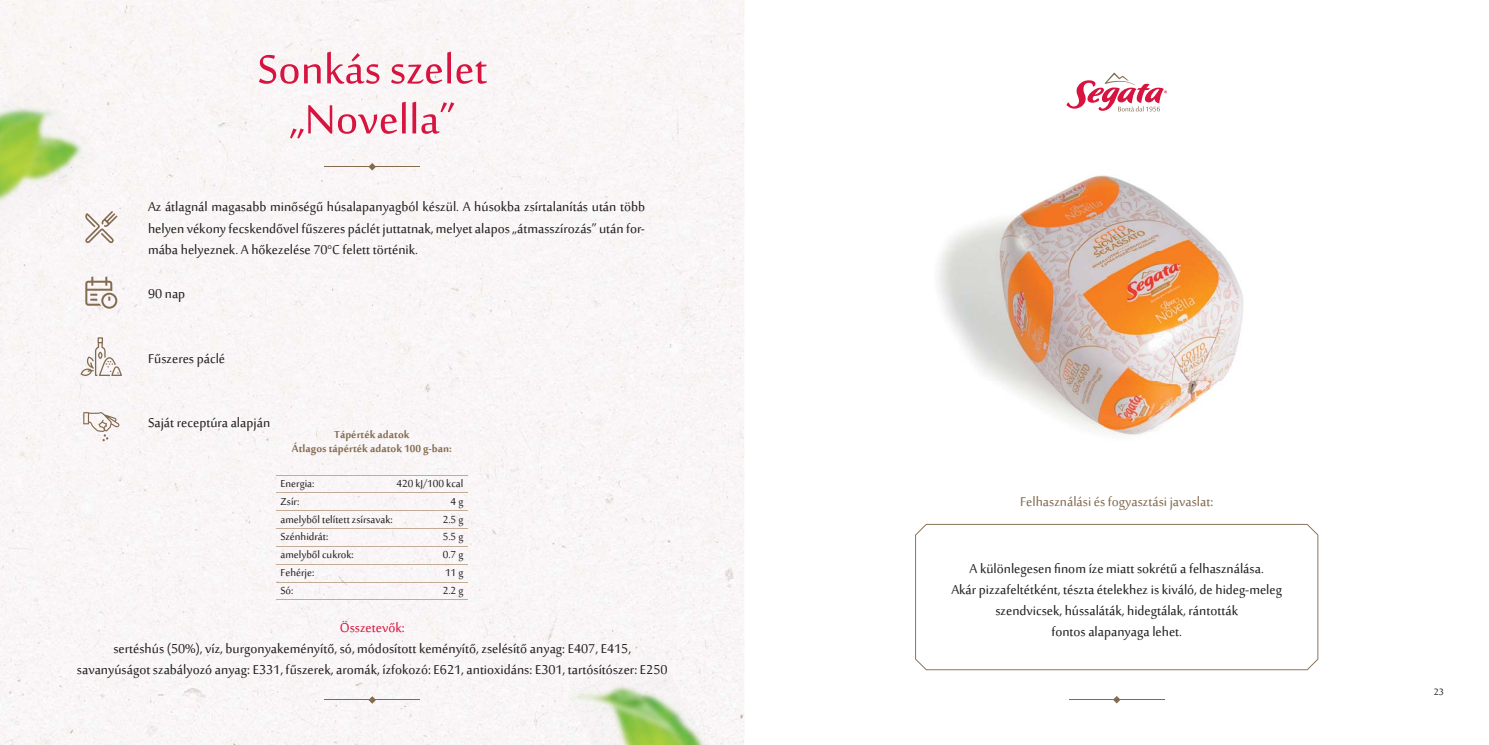
<style>
.page{position:relative;width:1489px;height:745px;background:#fff}
.page>*{position:absolute;margin:0;border:0;box-sizing:border-box;transform-origin:0 0}
.t1{font:56.25px/50px "Sakkal Majalla";color:#d7143f;text-align:center}
.t2{font:17.5px/21px "Sakkal Majalla";color:#231f20;text-align:center}
.t3{font:17.5px "Sakkal Majalla";color:#836b50}
.t4{font:17.5px "Sakkal Majalla";color:#d7143f}
.t5{font:13.88px "Sakkal Majalla";color:#231f20}
.t6{font:700 13.88px/13.9px "Sakkal Majalla";color:#836b50;text-align:center}
.t7{font:12.5px "Sakkal Majalla";color:#231f20}
.s1{color:#221e1e}
.s2{color:#221e1f}
.s3{color:#221f1f}
</style>
<div class="page">
<div style="left:0;top:0;width:744px;height:744px;background:#f9f6f6"></div>
<hr style="left:276px;top:474px;width:192px;height:1px;background:#c2ac97">
<hr style="left:276px;top:492px;width:192px;height:1px;background:#c2ac97">
<hr style="left:276px;top:510px;width:192px;height:1px;background:#c2ac97">
<hr style="left:276px;top:527px;width:192px;height:1px;background:#c2ac97">
<hr style="left:276px;top:545px;width:192px;height:1px;background:#c2ac97">
<hr style="left:276px;top:563px;width:192px;height:1px;background:#c2ac97">
<hr style="left:276px;top:581px;width:192px;height:1px;background:#c2ac97">
<hr style="left:276px;top:599px;width:192px;height:1px;background:#c2ac97">
<img style="left:938px;top:175px;width:305px;height:262px">
<hr style="left:324px;top:699px;width:96px;height:1px;background:#836b50">
<svg style="left:368px;top:695px;width:8px;height:8px"></svg>
<hr style="left:324px;top:166px;width:96px;height:1px;background:#836b50">
<svg style="left:368px;top:163px;width:8px;height:7px"></svg>
<svg style="left:81px;top:337px;width:41px;height:39px"></svg>
<svg style="left:85px;top:211px;width:32px;height:32px"></svg>
<svg style="left:83px;top:412px;width:36px;height:29px"></svg>
<svg style="left:85px;top:276px;width:32px;height:32px"></svg>
<hr style="left:1068px;top:699px;width:96px;height:1px;background:#836b50">
<svg style="left:1113px;top:696px;width:7px;height:7px"></svg>
<svg style="left:915px;top:523px;width:403px;height:146px"></svg>
<svg style="left:1066px;top:73px;width:100px;height:38px"></svg>
<img style="left:0;top:77px;width:101px;height:165px">
<img style="left:567px;top:649px;width:140px;height:95px">
<img style="left:602px;top:663px;width:65px;height:14px">
<h1 class="t1" style="left:257px;top:39px;width:231px">Sonkás szelet „Novella”</h1>
<p class="t2" style="left:148px;top:195px;width:498px;text-align:justify">Az átlagnál magasabb minőségű húsalapanyagból készül. A húsokba zsírtalanítás után több helyen vékony fecskendővel fűszeres páclét juttatnak, melyet alapos „átmasszírozás” után for&shy;mába helyeznek. A hőkezelése 70°C felett történik.</p>
<p class="t2" style="left:148px;top:281px;width:39px">90 nap</p>
<p class="t2" style="left:148px;top:346px;width:79px">Fűszeres páclé</p>
<p class="t2" style="left:148px;top:410px;width:124px">Saját receptúra alapján</p>
<p class="t6" style="left:292px;top:426px;width:161px">Tápérték adatok<br>Átlagos tápérték adatok 100 g-ban:</p>
<p class="t5" style="left:280px;top:473px;width:36px">Energia:</p>
<p class="t5" style="left:396px;top:473px;width:68px">420 kJ/100 kcal</p>
<p class="t5" style="left:280px;top:491px;width:20px">Zsír:</p>
<p class="t5" style="left:450px;top:491px;width:14px">4 g</p>
<p class="t5" style="left:280px;top:509px;width:114px">amelyből telített zsírsavak:</p>
<p class="t5" style="left:442px;top:509px;width:22px">2.5 g</p>
<p class="t5" style="left:280px;top:527px;width:49px">Szénhidrát:</p>
<p class="t5" style="left:443px;top:527px;width:22px">5.5 g</p>
<p class="t5" style="left:280px;top:545px;width:75px">amelyből cukrok:</p>
<p class="t5" style="left:442px;top:545px;width:22px">0.7 g</p>
<p class="t5" style="left:280px;top:563px;width:35px">Fehérje:</p>
<p class="t5" style="left:445px;top:563px;width:20px">11 g</p>
<p class="t5" style="left:280px;top:581px;width:14px">Só:</p>
<p class="t5" style="left:443px;top:581px;width:22px">2.2 g</p>
<p class="t4" style="left:340px;top:615px;width:66px">Összetevők:</p>
<p class="t2" style="left:77px;top:635px;width:592px">sertéshús (50%), víz, burgonyakeményítő, só, módosított keményítő, zselésítő anyag: E407, E415, savanyúságot szabályozó anyag: E331, fűszerek, aromák, ízfokozó: E621, antioxidáns: E301, tartósít<span class="s1">ó</span><span class="s2">sze</span><span class="s1">r</span><span class="s3">:</span><span class="s1">E</span><span class="s2">2</span><span class="s3">5</span><span class="s2">0</span></p>
<p class="t3" style="left:1019px;top:489px;width:195px">Felhasználási és fogyasztási javaslat:</p>
<p class="t2" style="left:951px;top:556px;width:332px">A különlegesen finom íze miatt sokrétű a felhasználása.<br>Akár pizzafeltétként, tészta ételekhez is kiváló, de hideg-meleg szendvicsek, hússaláták, hidegtálak, rántották<br>fontos alapanyaga lehet.</p>
<p class="t7" style="left:1433px;top:683px;width:12px">23</p>
</div>
